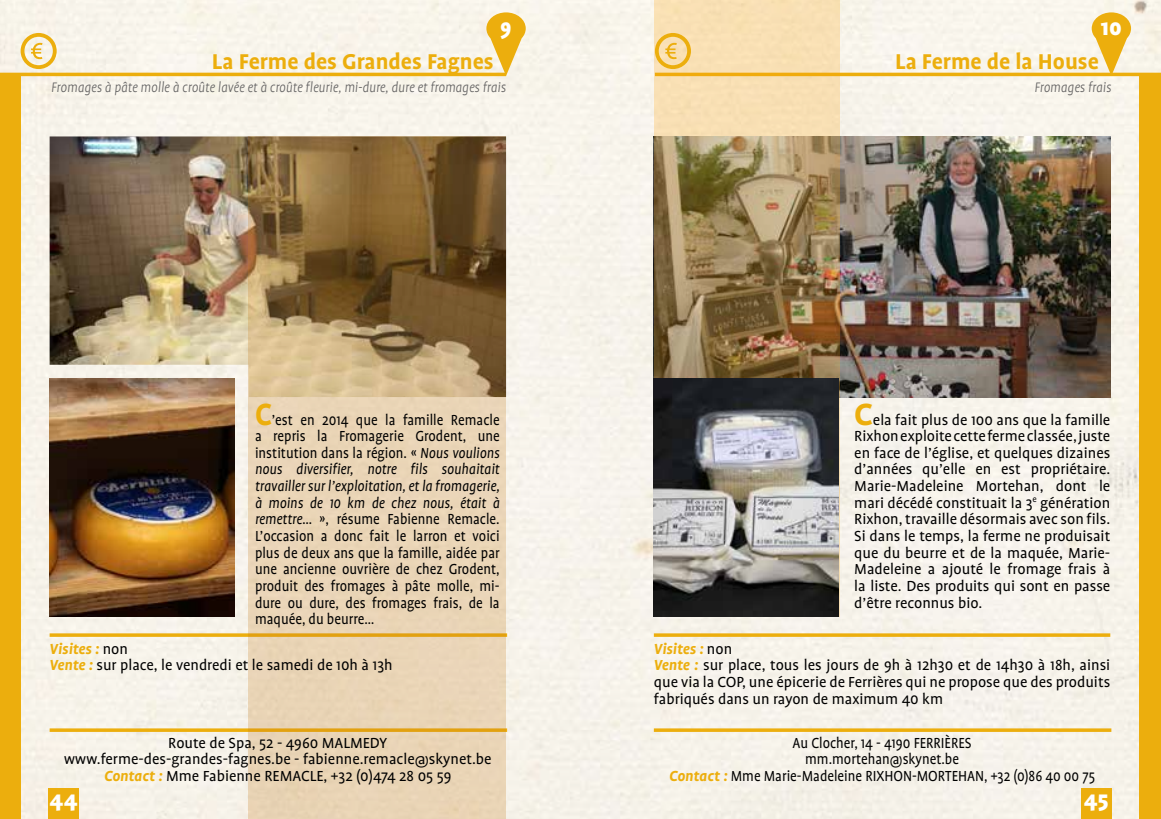
<style>
.page{position:relative;width:1161px;height:819px;background:#f7f3ea}
.page>*{position:absolute;margin:0;border:0;box-sizing:border-box;transform-origin:0 0}
.t1{font:700 24.5px "Profile OT";color:#ecae0d}
.t2{font:900 24.5px "Profile OT";color:#fff}
.t3{font:16.62px/16.6px "Profile OT";color:#000}
.t4{font:16.62px/16.6px "Profile OT";color:#000;text-align:center;scale:.9 1}
.t5{font:italic 300 15.75px "Profile OT";color:#646363;scale:.9 1}
.s1{font-weight:700;font-size:35px;color:#ecae0d}
.s2{font-style:italic}
.s3{font-weight:700;font-style:italic;color:#ecae0d}
</style>
<div class="page">
<hr style="left:0;top:73px;width:506px;height:3px;background:#ecae0d">
<hr style="left:655px;top:73px;width:506px;height:3px;background:#ecae0d">
<div style="left:1139px;top:74px;width:22px;height:745px;background:#ecae0d"></div>
<div style="left:0;top:74px;width:21px;height:745px;background:#ecae0d"></div>
<hr style="left:50px;top:728px;width:457px;height:3px;background:#ecae0d">
<hr style="left:654px;top:728px;width:457px;height:3px;background:#ecae0d">
<hr style="left:50px;top:633px;width:457px;height:3px;background:#ecae0d">
<hr style="left:654px;top:633px;width:456px;height:3px;background:#ecae0d">
<svg style="left:486px;top:12px;width:40px;height:64px"></svg>
<svg style="left:1092px;top:12px;width:39px;height:61px"></svg>
<div style="left:48px;top:788px;width:31px;height:31px;background:#ecae0d"></div>
<div style="left:1081px;top:788px;width:30px;height:31px;background:#ecae0d"></div>
<img style="left:654px;top:136px;width:456px;height:261px">
<svg style="left:655px;top:0;width:185px;height:616px"></svg>
<img style="left:654px;top:379px;width:185px;height:237px">
<img style="left:50px;top:397px;width:185px;height:219px">
<img style="left:50px;top:136px;width:199px;height:261px">
<svg style="left:249px;top:136px;width:257px;height:683px;fill:#e8d3b4"></svg>
<svg style="left:21px;top:33px;width:36px;height:36px"></svg>
<svg style="left:655px;top:33px;width:36px;height:36px"></svg>
<h1 class="t2" style="left:500px;top:14px;width:13px">9</h1>
<h1 class="t2" style="left:1101px;top:14px;width:22px">10</h1>
<h1 class="t1" style="left:212px;top:48px;width:283px">La Ferme des Grandes Fagnes</h1>
<p class="t5" style="left:51px;top:79px;width:507px">Fromages à pâte molle à croûte lavée et à croûte fleurie, mi-dure, dure et fromages frais</p>
<p class="t4" style="left:255px;top:411px;width:273px;text-align:justify"><span class="s1">C</span>’est en 2014 que la famille Remacle a repris la Fromagerie Grodent, une institution dans la région. « <span class="s2">Nous voulions nous diversifier, notre fils souhaitait travailler sur l’exploitation, et la fromagerie, à moins de 10 km de chez nous, était à remettre…</span> », résume Fabienne Remacle.<br>L’occasion a donc fait le larron et voici plus de deux ans que la famille, aidée par une ancienne ouvrière de chez Grodent, produit des fromages à pâte molle, mi&shy;dure ou dure, des fromages frais, de la maquée, du beurre…</p>
<p class="t3" style="left:50px;top:640px;width:345px"><span class="s3">Visites :</span> non<br><span class="s3">Vente :</span> sur place, le vendredi et le samedi de 10h à 13h</p>
<p class="t3" style="left:64px;top:734px;width:429px;text-align:center">Route de Spa, 52 - 4960 MALMEDY www.ferme-des-grandes-fagnes.be - fabienne.remacle@skynet.be<br><span class="s3">Contact :</span> Mme Fabienne REMACLE, +32 (0)474 28 05 59</p>
<h1 class="t1" style="left:895px;top:48px;width:205px">La Ferme de la House</h1>
<p class="t5" style="left:1034px;top:79px;width:87px">Fromages frais</p>
<p class="t3" style="left:854px;top:411px;width:258px;text-align:justify"><span class="s1">C</span>ela fait plus de 100 ans que la famille Rixhon exploite cette ferme classée, juste en face de l’église, et quelques dizaines d’années qu’elle en est propriétaire.<br>Marie-Madeleine Mortehan, dont le mari décédé constituait la 3<sup>e</sup> génération Rixhon, travaille désormais avec son fils.<br>Si dans le temps, la ferme ne produisait que du beurre et de la maquée, Marie-Madeleine a ajouté le fromage frais à la liste. Des produits qui sont en passe d’être reconnus bio.</p>
<p class="t3" style="left:654px;top:640px;width:458px"><span class="s3">Visites :</span> non<br><span class="s3">Vente :</span> sur place, tous les jours de 9h à 12h30 et de 14h30 à 18h, ainsi que via la COP, une épicerie de Ferrières qui ne propose que des produits fabriqués dans un rayon de maximum 40 km</p>
<p class="t4" style="left:669px;top:734px;width:475px">Au Clocher, 14 - 4190 FERRIÈRES<br>mm.mortehan@skynet.be<br><span class="s3">Contact :</span> Mme Marie-Madeleine RIXHON-MORTEHAN, +32 (0)86 40 00 75</p>
<h1 class="t2" style="left:50px;top:786px;width:30px">44</h1>
<h1 class="t2" style="left:1084px;top:786px;width:26px">45</h1>
</div>
